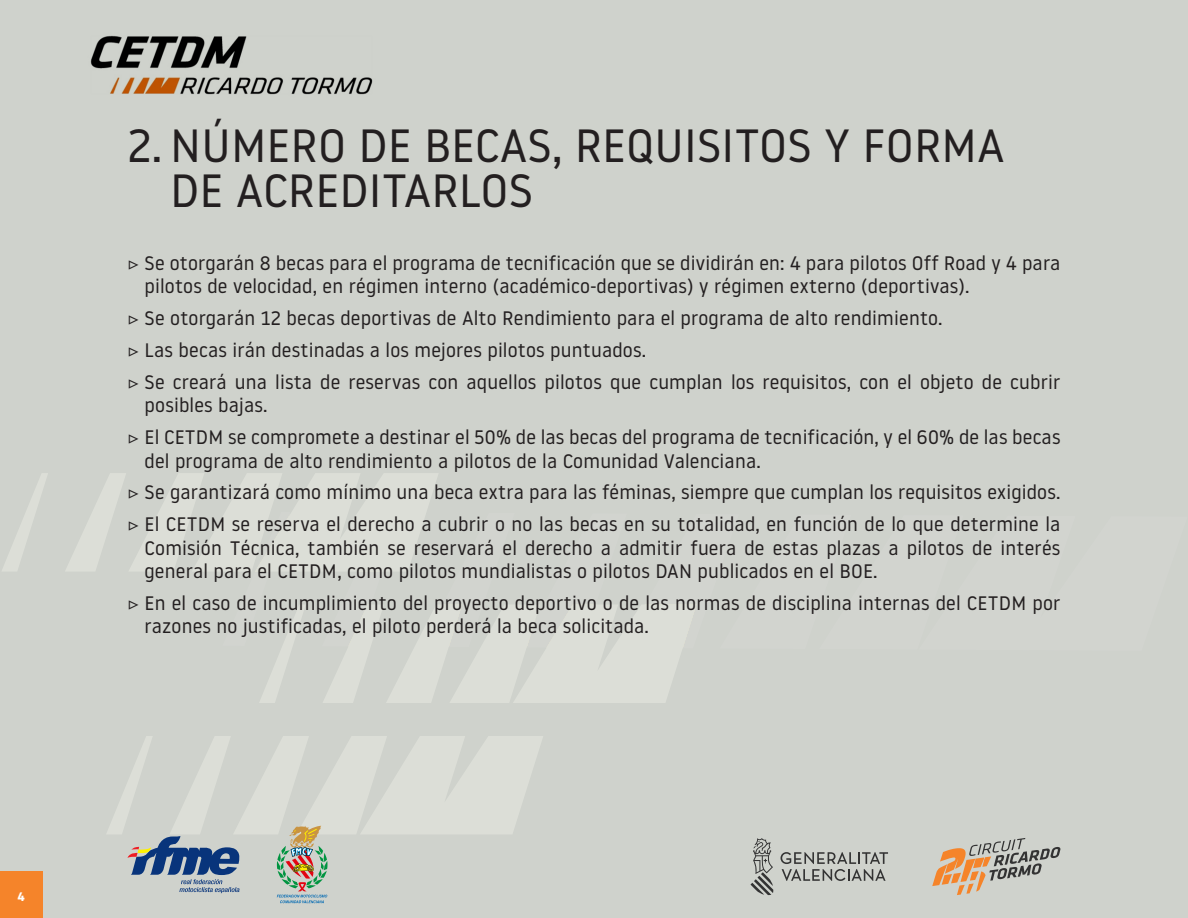
<style>
.page{position:relative;width:1188px;height:918px;background:#cfd2cc}
.page>*{position:absolute;margin:0;border:0;box-sizing:border-box;transform-origin:0 0}
.Apartado{font:46.5px/45px "Noway";color:#231f20}
.t1{font:19.5px/23.4px "Noway";letter-spacing:.01em;color:#231f20}
.t2{font:700 12.3px "Noway";color:#fff}
.s1{font-family:"Minion Pro"}
</style>
<div class="page">
<svg style="left:2px;top:473px;width:695px;height:230px"></svg>
<div style="left:0;top:871px;width:43px;height:47px;background:#f5842a"></div>
<img style="left:90px;top:35px;width:283px;height:60px">
<svg style="left:107px;top:736px;width:436px;height:167px"></svg>
<svg style="left:781px;top:852px;width:107px;height:29px"></svg>
<svg style="left:750px;top:838px;width:23px;height:57px"></svg>
<svg style="left:932px;top:838px;width:129px;height:57px"></svg>
<p class="t2" style="left:17px;top:889px;width:9px">4</p>
<p class="Apartado" style="left:170px;top:122px;width:836px;text-indent:-43px">2. NÚMERO DE BECAS, REQUISITOS Y FORMA<br>DE ACREDITARLOS</p>
<p class="t1" style="left:145px;top:250px;width:917px;text-indent:-17px"><span class="s1">▷</span> Se otorgarán 8 becas para el programa de tecnificación que se dividirán en: 4 para pilotos Off Road y 4 para pilotos de velocidad, en régimen interno (académico-deportivas) y régimen externo (deportivas).</p>
<p class="t1" style="left:128px;top:306px;width:816px"><span class="s1">▷</span> Se otorgarán 12 becas deportivas de Alto Rendimiento para el programa de alto rendimiento.</p>
<p class="t1" style="left:128px;top:338px;width:520px"><span class="s1">▷</span> Las becas irán destinadas a los mejores pilotos puntuados.</p>
<p class="t1" style="left:145px;top:370px;width:918px;text-indent:-17px"><span class="s1">▷</span> Se creará una lista de reservas con aquellos pilotos que cumplan los requisitos, con el objeto de cubrir posibles bajas.</p>
<p class="t1" style="left:145px;top:425px;width:917px;text-indent:-17px"><span class="s1">▷</span> El CETDM se compromete a destinar el 50% de las becas del programa de tecnificación, y el 60% de las becas del programa de alto rendimiento a pilotos de la Comunidad Valenciana.</p>
<p class="t1" style="left:128px;top:480px;width:934px"><span class="s1">▷</span> Se garantizará como mínimo una beca extra para las féminas, siempre que cumplan los requisitos exigidos.</p>
<p class="t1" style="left:145px;top:512px;width:917px;text-align:justify;text-indent:-17px"><span class="s1">▷</span> El CETDM se reserva el derecho a cubrir o no las becas en su totalidad, en función de lo que determine la Comisión Técnica, también se reservará el derecho a admitir fuera de estas plazas a pilotos de interés general para el CETDM, como pilotos mundialistas o pilotos DAN publicados en el BOE.</p>
<p class="t1" style="left:145px;top:591px;width:917px;text-indent:-17px"><span class="s1">▷</span> En el caso de incumplimiento del proyecto deportivo o de las normas de disciplina internas del CETDM por razones no justificadas, el piloto perderá la beca solicitada.</p>
</div>
